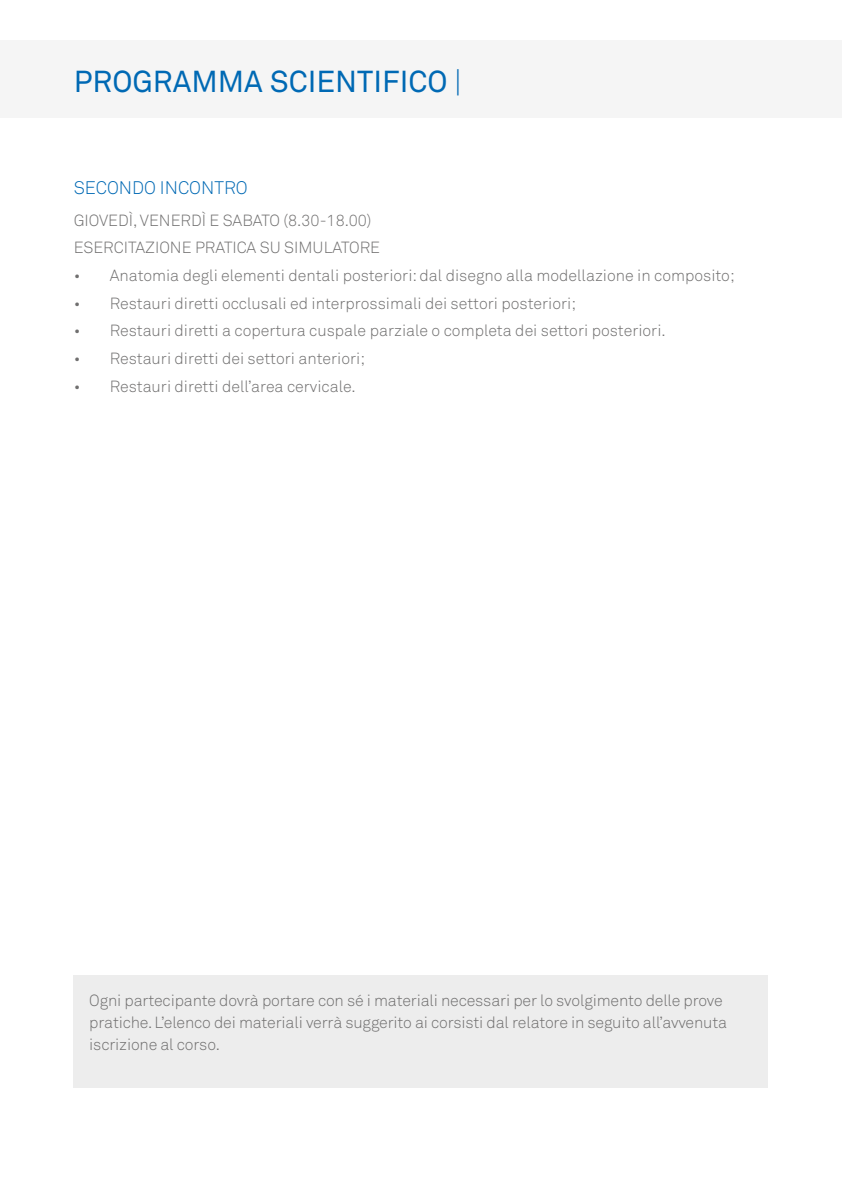
<style>
.page{position:relative;width:842px;height:1191px;background:#fff}
.page>*{position:absolute;margin:0;border:0;box-sizing:border-box;transform-origin:0 0}
.t1{font:30px "Akkurat Pro";color:#0069b4}
.t2{font:18px "Akkurat Light Pro";color:#0069b4}
.t3{font:16px/22px "Akkurat Light Pro";color:#706f6f}
.s1{font-family:"Akkurat Light Pro"}
</style>
<div class="page">
<div style="left:0;top:40px;width:842px;height:78px;background:#f5f5f5"></div>
<div style="left:74px;top:975px;width:694px;height:112px;background:#ededed"></div>
<h1 class="t1" style="left:74px;top:64px;width:390px">PROGRAMMA SCIENTIFICO <span class="s1">|</span></h1>
<p class="t2" style="left:74px;top:177px;width:175px">SECONDO INCONTRO</p>
<p class="t3" style="left:74px;top:206px;width:308px;line-height:27.6px">GIOVEDÌ, VENERDÌ E SABATO (8.30-18.00)<br>ESERCITAZIONE PRATICA SU SIMULATORE</p>
<p class="t3" style="left:74px;top:265px;width:662px">• Anatomia degli elementi dentali posteriori: dal disegno alla modellazione in composito;</p>
<p class="t3" style="left:74px;top:292px;width:504px">• Restauri diretti occlusali ed interprossimali dei settori posteriori;</p>
<p class="t3" style="left:74px;top:320px;width:594px">• Restauri diretti a copertura cuspale parziale o completa dei settori posteriori.</p>
<p class="t3" style="left:74px;top:348px;width:293px">• Restauri diretti dei settori anteriori;</p>
<p class="t3" style="left:74px;top:375px;width:284px">• Restauri diretti dell’area cervicale.</p>
<p class="t3" style="left:89px;top:990px;width:639px">Ogni partecipante dovrà portare con sé i materiali necessari per lo svolgimento delle prove pratiche. L’elenco dei materiali verrà suggerito ai corsisti dal relatore in seguito all’avvenuta iscrizione al corso.</p>
</div>
